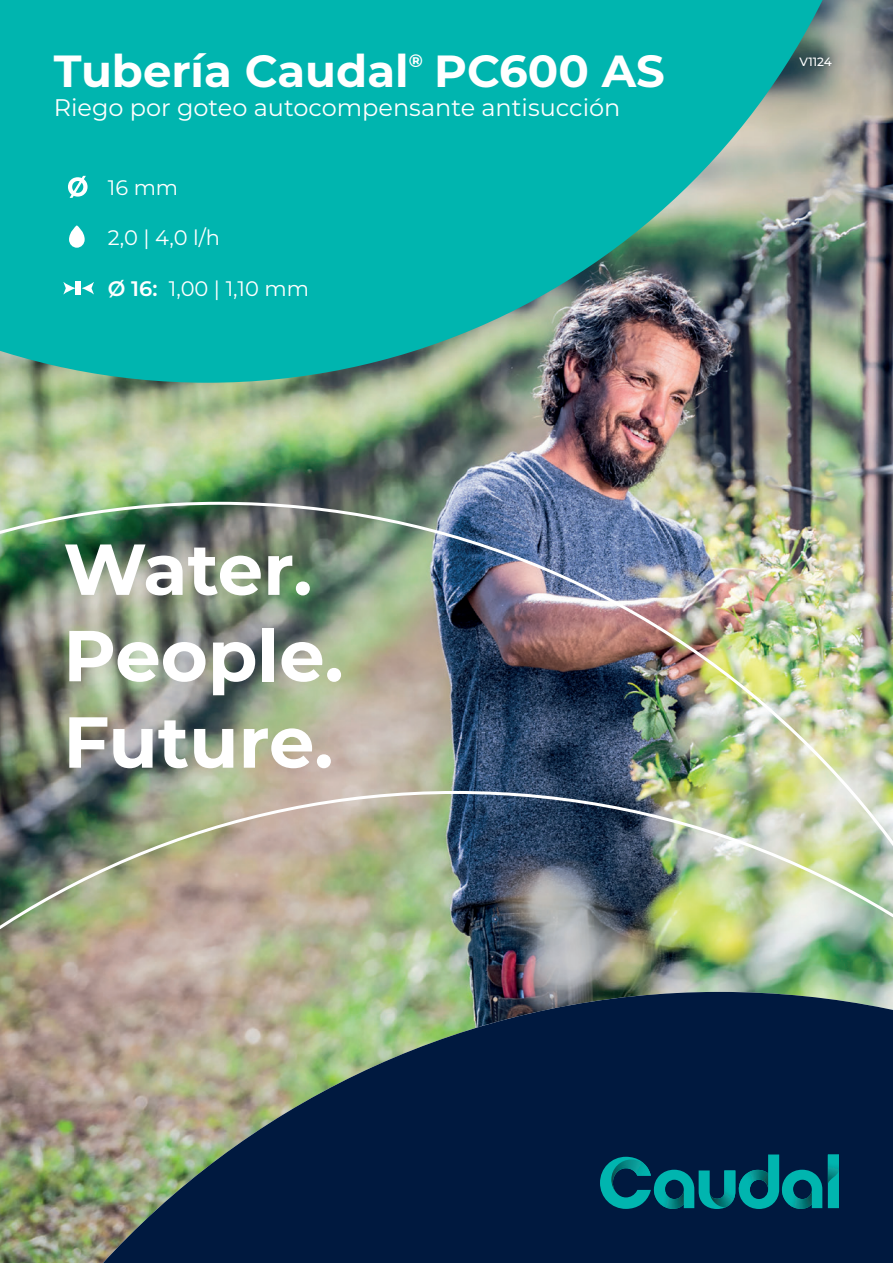
<style>
.page{position:relative;width:893px;height:1263px;background:#fff}
.page>*{position:absolute;margin:0;border:0;box-sizing:border-box;transform-origin:0 0}
.t1{font:700 72px/86.4px "Montserrat";color:#fff}
.t2{font:700 45px "Montserrat";color:#fff}
.t3{font:24px "Montserrat";color:#fff}
.t4{font:21px "Montserrat";color:#fff}
.t5{font:700 18px "Montserrat";color:#fff}
.t6{font:500 12px "Montserrat";color:#fff}
.s1{font-weight:600}
</style>
<div class="page">
<img style="left:0;top:383px;width:893px;height:119px">
<img style="left:0;top:0;width:893px;height:383px">
<svg style="left:68px;top:176px;width:20px;height:22px"></svg>
<svg style="left:69px;top:226px;width:16px;height:22px"></svg>
<div style="left:76px;top:281px;width:5px;height:14px;background:#fff"></div>
<svg style="left:63px;top:282px;width:13px;height:13px"></svg>
<svg style="left:82px;top:282px;width:12px;height:13px"></svg>
<img style="left:0;top:502px;width:893px;height:761px">
<h2 class="t2" style="left:54px;top:39px;width:613px">Tubería Caudal PC600 AS</h2>
<p class="t3" style="left:54px;top:91px;width:568px">Riego por goteo autocompensante antisucción</p>
<p class="t5" style="left:409px;top:47px;width:16px">®</p>
<p class="t6" style="left:799px;top:53px;width:34px">V1124</p>
<p class="t4" style="left:108px;top:173px;width:72px">16 mm</p>
<p class="t4" style="left:108px;top:223px;width:114px">2,0 | 4,0 l/h</p>
<p class="t4" style="left:108px;top:274px;width:203px"><span class="s1">Ø 16:</span> 1,00 | 1,10 mm</p>
<h1 class="t1" style="left:63px;top:522px;width:282px">Water.<br>People.<br>Future.</h1>
</div>
